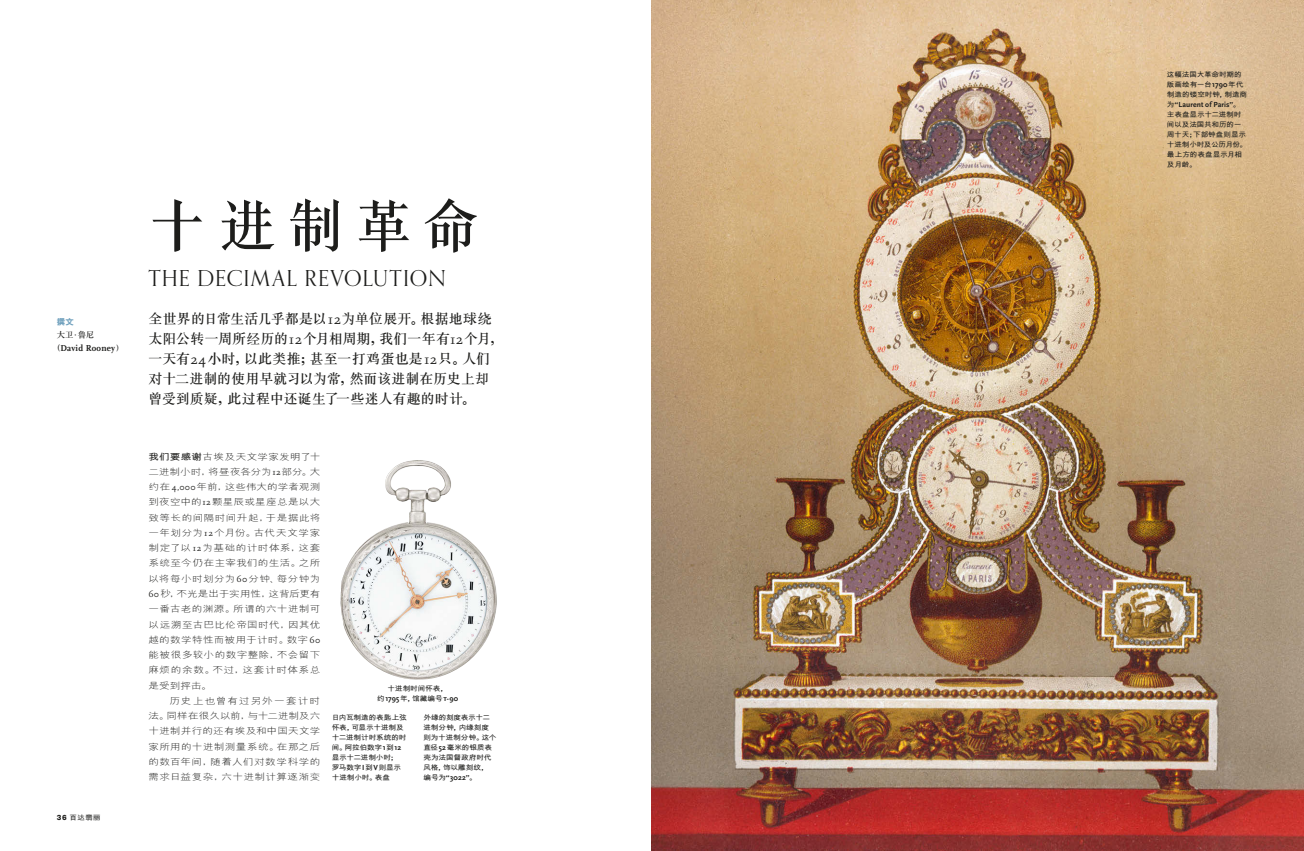
<style>
.page{position:relative;width:1304px;height:851px;background:#fff}
.page>*{position:absolute;margin:0;border:0;box-sizing:border-box;transform-origin:0 0}
.t1{font:500 58px "M Sung GB18030";letter-spacing:.175em;color:#1d1d1b}
.t2{font:22px "Orpheus Pro";letter-spacing:.035em;color:#1d1d1b}
.t3{font:500 14px/20px "M Sung GB18030";color:#1d1d1b}
.t4{font:700 9px "Scala Pro";letter-spacing:.02em;color:#1d1d1b}
.t5{font:300 8.8px "M Hei GB";letter-spacing:.035em;color:#1d1d1b;scale:1.2 1}
.t6{font:300 8.8px "M Hei GB";letter-spacing:.01em;color:#1d1d1b;scale:1.2 1}
.t7{font:300 8.8px "M Hei GB";color:#1d1d1b;scale:1.2 1}
.t8{font:300 8.8px "M Hei GB";letter-spacing:-.01em;color:#1d1d1b;scale:1.2 1}
.t9{font:300 8.8px "M Hei GB";letter-spacing:.055em;color:#1d1d1b;scale:1.2 1}
.t10{font:300 8.8px "M Hei GB";letter-spacing:-.005em;color:#1d1d1b;scale:1.2 1}
.t11{font:300 8.8px "M Hei GB";letter-spacing:.065em;color:#1d1d1b;scale:1.2 1}
.t12{font:300 8.8px "M Hei GB";letter-spacing:.11em;color:#1d1d1b;scale:1.2 1}
.t13{font:500 8.5px/13px "M Sung GB18030";color:#1d1d1b}
.t14{font:700 7.7px "Scala Sans Pro";letter-spacing:.005em;color:#1d1d1b}
.t15{font:700 6.9px/10px "M Hei GB18030";letter-spacing:-.025em;color:#1d1d1b;scale:1.11 1}
.t16{font:700 6.8px "M Hei GB18030";color:#1d1d1b;scale:1.11 1}
.s1{font-family:"M Hei GB";font-weight:800;color:#6fa0bd}
.s2{font-family:"Scala Pro";font-weight:700}
.s3{font-family:"M Sung GB18030";font-weight:500;font-size:8.5px}
.s4{font-family:"M Sung GB18030";font-weight:500;font-size:8px}
.s5{font-family:"Neue Haas Unica W1 G";font-weight:800;font-size:7.5px}
.s6{font-family:"Scala Pro";font-weight:400}
.s7{font-family:"M Hei GB18030";font-weight:700}
.s8{font-family:"M Hei GB18030";font-size:6.9px}
.s9{font-family:"Scala Sans Pro";font-size:7.7px}
</style>
<div class="page">
<img style="left:340px;top:460px;width:157px;height:219px">
<img style="left:652px;top:0;width:652px;height:850px">
<p class="t13" style="left:57px;top:315px;width:39px"><span class="s1">撰文<br></span>大卫<span class="s2">·</span>鲁尼</p>
<p class="t4" style="left:52px;top:342px;width:73px"><span class="s3">（</span>David Rooney<span class="s4">）</span></p>
<p class="t16" style="left:57px;top:813px;width:41px"><span class="s5">36</span> 百达翡丽</p>
<p class="t1" style="left:148px;top:198px;width:333px">十进制革命</p>
<p class="t2" style="left:148px;top:265px;width:299px">THE DECIMAL REVOLUTION</p>
<p class="t3" style="left:148px;top:309px;width:357px">全世界的日常生活几乎都是以<span class="s6">12</span>为单位展开。根据地球绕太阳公转一周所经历的<span class="s6">12</span>个月相周期，我们一年有<span class="s6">12</span>个月，一天有<span class="s6">24</span>小时，以此类推；甚至一打鸡蛋也是<span class="s6">12</span>只。人们对十二进制的使用早就习以为常，然而该进制在历史上却曾受到质疑，此过程中还诞生了一些迷人有趣的时计。</p>
<p class="t5" style="left:148px;top:452px;width:145px"><span class="s7">我们要感谢</span>古埃及天文学家发明了十</p>
<p class="t7" style="left:148px;top:467px;width:145px">二进制小时，将昼夜各分为<span class="s6">12</span>部分。大</p>
<p class="t6" style="left:148px;top:482px;width:145px">约在<span class="s6">4,000</span>年前，这些伟大的学者观测</p>
<p class="t5" style="left:148px;top:497px;width:145px">到夜空中的<span class="s6">12</span>颗星辰或星座总是以大</p>
<p class="t5" style="left:148px;top:513px;width:145px">致等长的间隔时间升起，于是据此将</p>
<p class="t9" style="left:148px;top:528px;width:145px">一年划分为<span class="s6">12</span>个月份。古代天文学家</p>
<p class="t5" style="left:148px;top:543px;width:145px">制定了以<span class="s6">12</span>为基础的计时体系，这套</p>
<p class="t5" style="left:148px;top:558px;width:145px">系统至今仍在主宰我们的生活。之所</p>
<p class="t5" style="left:148px;top:574px;width:145px">以将每小时划分为<span class="s6">60</span>分钟、每分钟为</p>
<p class="t8" style="left:148px;top:589px;width:145px"><span class="s6">60</span>秒，不光是出于实用性，这背后更有</p>
<p class="t5" style="left:148px;top:604px;width:145px">一番古老的渊源。所谓的六十进制可</p>
<p class="t5" style="left:148px;top:619px;width:145px">以远溯至古巴比伦帝国时代，因其优</p>
<p class="t5" style="left:148px;top:635px;width:145px">越的数学特性而被用于计时。数字<span class="s6">60</span></p>
<p class="t5" style="left:148px;top:650px;width:145px">能被很多较小的数字整除，不会留下</p>
<p class="t11" style="left:148px;top:665px;width:145px">麻烦的余数。不过，这套计时体系总</p>
<p class="t5" style="left:148px;top:680px;width:55px">是受到抨击。</p>
<p class="t12" style="left:170px;top:696px;width:127px">历史上也曾有过另外一套计时</p>
<p class="t10" style="left:148px;top:711px;width:145px">法。同样在很久以前，与十二进制及六</p>
<p class="t5" style="left:148px;top:726px;width:145px">十进制并行的还有埃及和中国天文学</p>
<p class="t5" style="left:148px;top:741px;width:145px">家所用的十进制测量系统。在那之后</p>
<p class="t5" style="left:148px;top:757px;width:145px">的数百年间，随着人们对数学科学的</p>
<p class="t5" style="left:148px;top:772px;width:145px">需求日益复杂，六十进制计算逐渐变</p>
<p class="t15" style="left:388px;top:683px;width:56px">十进制时间怀表，</p>
<p class="t14" style="left:377px;top:693px;width:82px"><span class="s8">约</span>1795<span class="s8">年，馆藏编号</span>t-90</p>
<p class="t15" style="left:332px;top:712px;width:69px">日内瓦制造的表匙上弦怀表，可显示十进制及十二进制计时系统的时间。阿拉伯数字<span class="s9">1</span>到<span class="s9">12</span>显示十二进制小时；罗马数字<span class="s9">I</span>到<span class="s9">V</span>则显示十进制小时。表盘</p>
<p class="t15" style="left:423px;top:712px;width:67px">外缘的刻度表示十二进制分钟，内缘刻度则为十进制分钟。这个直径<span class="s9">52</span>毫米的银质表壳为法国督政府时代风格，饰以雕刻纹，编号为“<span class="s9">3022</span>”。</p>
<p class="t15" style="left:1167px;top:69px;width:74px">这幅法国大革命时期的版画绘有一台<span class="s9">1790</span>年代制造的镂空时钟，制造商</p>
<p class="t14" style="left:1167px;top:100px;width:75px"><span class="s8">为“</span>Laurent of Paris<span class="s8">”。</span></p>
<p class="t15" style="left:1167px;top:109px;width:74px">主表盘显示十二进制时间以及法国共和历的一周十天；下部钟盘则显示十进制小时及公历月份。最上方的表盘显示月相及月龄。</p>
</div>
